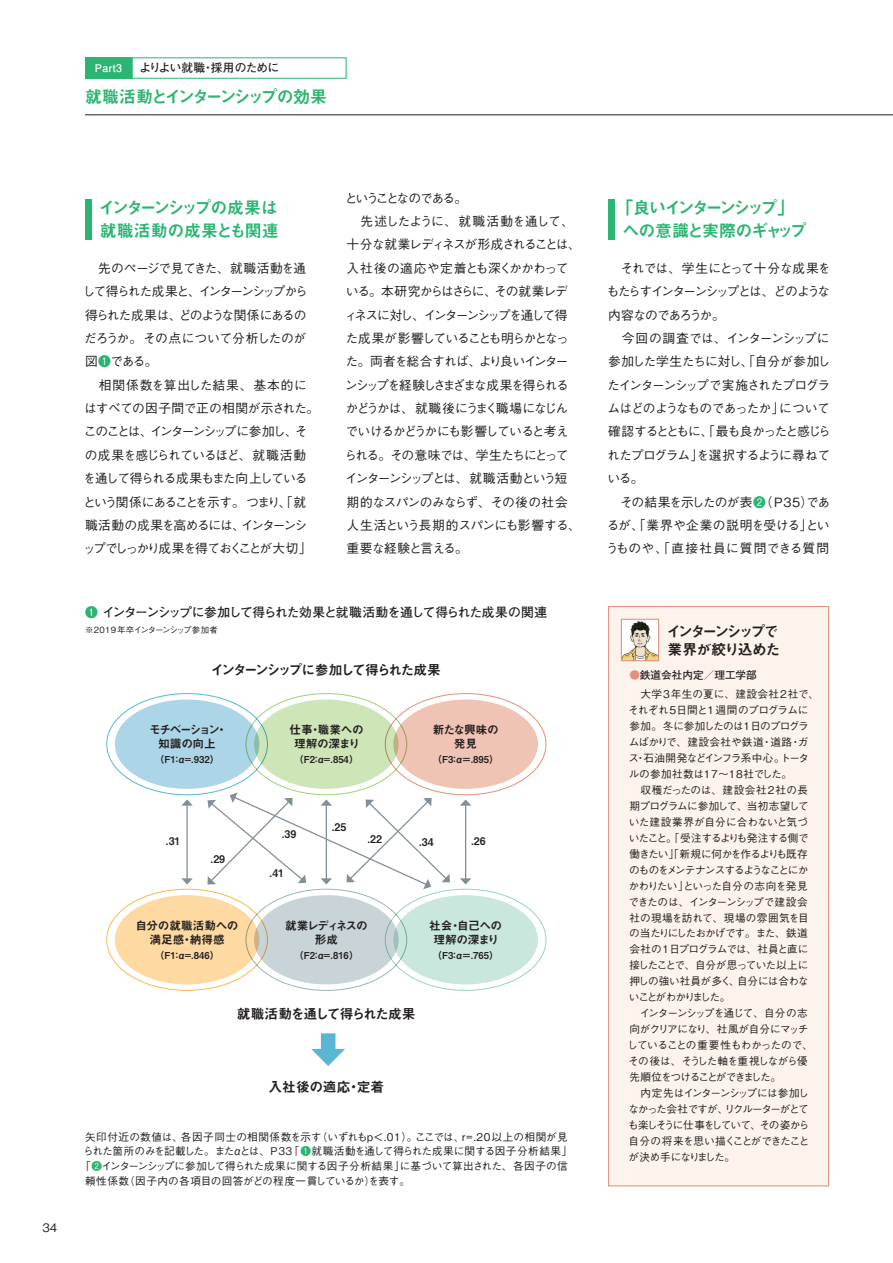
<style>
.page{position:relative;width:893px;height:1263px;background:#fff}
.page>*{position:absolute;margin:0;border:0;box-sizing:border-box;transform-origin:0 0}
.t1{font:16.95px/23.4px "Midashi Go Pro MB31";letter-spacing:-.14em;color:#2bb572}
.t2{font:16.95px/23.4px "Midashi Go Pro MB31";letter-spacing:-.05em;color:#2bb572}
.t3{font:16.95px "Midashi Go Pro MB31";letter-spacing:-.17em;color:#2bb572}
.t4{font:14.85px/18px "Midashi Go Pro MB31";letter-spacing:-.12em;color:#231f20}
.t5{font:13.8px "Midashi Go Pro MB31";letter-spacing:-.15em;color:#231f20}
.t6{font:13.8px "Midashi Go Pro MB31";letter-spacing:-.095em;color:#231f20}
.t7{font:13.8px "Midashi Go Pro MB31";color:#231f20}
.t8{font:500 12.75px/23.4px "Gothic BBB Pro";letter-spacing:-.08em;color:#231f20}
.t9{font:700 12.75px "Futo Go B101 Pro";letter-spacing:-.08em;color:#231f20}
.t10{font:11.7px/13.8px "Midashi Go Pro MB31";letter-spacing:-.03em;color:#231f20;text-align:center}
.t11{font:11.7px/13.8px "Midashi Go Pro MB31";color:#231f20;text-align:center}
.t12{font:11.7px/13.8px "Midashi Go Pro MB31";letter-spacing:-.105em;color:#231f20;text-align:center}
.t13{font:700 11.7px "Futo Go B101 Pro";letter-spacing:-.055em;color:#231f20}
.t14{font:11.7px/13.8px "Midashi Go Pro MB31";letter-spacing:-.13em;color:#231f20;text-align:center}
.t15{font:500 11.7px "Gothic BBB Pro";color:#231f20}
.t16{font:500 10.65px/15.9px "Gothic BBB Pro";letter-spacing:-.05em;color:#231f20}
.t17{font:500 10.65px "Gothic BBB Pro";letter-spacing:-.02em;color:#231f20}
.t18{font:500 10.65px "Gothic BBB Pro";letter-spacing:.02em;color:#231f20}
.t19{font:10.65px "Midashi Go Pro MB31";color:#231f20}
.t20{font:700 10.65px "Futo Go B101 Pro";color:#231f20}
.t21{font:700 10.65px "Futo Go B101 Pro";letter-spacing:.04em;color:#fff}
.t22{font:9.6px "Midashi Go Pro MB31";color:#231f20}
.t23{font:500 8.55px "Gothic BBB Pro";letter-spacing:-.015em;color:#231f20}
.s1{color:#2bb572}
.s2{color:#e09179}
</style>
<div class="page">
<hr style="left:85px;top:115px;width:808px;height:1px;background:#231f20">
<div style="left:608px;top:606px;width:221px;height:580px;background:#fdf3ed;border:1px solid #e09179"></div>
<div style="left:115px;top:699px;width:144px;height:90px;background:#acd5e8;border-radius:50%"></div>
<div style="left:115px;top:895px;width:144px;height:89px;background:#fed9a1;border-radius:50%"></div>
<div style="left:393px;top:699px;width:145px;height:90px;background:#efc4b4;border-radius:50%"></div>
<div style="left:393px;top:895px;width:145px;height:89px;background:#cae7dd;border-radius:50%"></div>
<div style="left:254px;top:699px;width:145px;height:90px;background:#cee5b8;border-radius:50%"></div>
<div style="left:254px;top:895px;width:145px;height:89px;background:#c9d4d9;border-radius:50%"></div>
<img style="left:623px;top:621px;width:34px;height:38px">
<div style="left:621px;top:619px;width:38px;height:42px;border:1px solid #e09179"></div>
<div style="left:85px;top:199px;width:6px;height:40px;background:#2bb572"></div>
<div style="left:608px;top:199px;width:6px;height:40px;background:#2bb572"></div>
<svg style="left:311px;top:1033px;width:34px;height:33px"></svg>
<div style="left:85px;top:57px;width:47px;height:22px;background:#2bb572"></div>
<div style="left:132px;top:57px;width:215px;height:22px;border:1px solid #2bb572"></div>
<hr style="left:186px;top:805px;width:2px;height:74px;background:#828f96">
<svg style="left:181px;top:799px;width:12px;height:7px"></svg>
<svg style="left:181px;top:878px;width:12px;height:6px"></svg>
<svg style="left:207px;top:792px;width:243px;height:97px"></svg>
<hr style="left:465px;top:805px;width:1px;height:74px;background:#828f96">
<svg style="left:460px;top:799px;width:11px;height:7px"></svg>
<svg style="left:460px;top:878px;width:11px;height:6px"></svg>
<p class="t21" style="left:95px;top:60px;width:29px">Part3</p>
<p class="t13" style="left:140px;top:59px;width:141px">よりよい就職・採用のために</p>
<h1 class="t3" style="left:85px;top:83px;width:244px">就職活動とインターンシップの効果</h1>
<p class="t15" style="left:43px;top:1218px;width:16px">34</p>
<p class="t8" style="left:344px;top:184px;width:238px">ということなのである。<br>　先述したように、就職活動を通して、十分な就業レディネスが形成されることは、入社後の適応や定着とも深くかかわっている。本研究からはさらに、その就業レディネスに対し、インターンシップを通して得た成果が影響していることも明らかとなった。両者を総合すれば、より良いインターンシップを経験しさまざまな成果を得られるかどうかは、就職後にうまく職場になじんでいけるかどうかにも影響していると考えられる。その意味では、学生たちにとってインターンシップとは、就職活動という短期的なスパンのみならず、その後の社会人生活という長期的スパンにも影響する、重要な経験と言える。</p>
<h1 class="t2" style="left:99px;top:194px;width:182px">インターンシップの成果は就職活動の成果とも関連</h1>
<h1 class="t1" style="left:622px;top:194px;width:186px;text-indent:-6px">「良いインターンシップ」への意識と実際のギャップ</h1>
<p class="t8" style="left:606px;top:255px;width:227px">　それでは、学生にとって十分な成果をもたらすインターンシップとは、どのような内容なのであろうか。<br>　今回の調査では、インターンシップに参加した学生たちに対し、「自分が参加したインターンシップで実施されたプログラムはどのようなものであったか」について確認するとともに、「最も良かったと感じられたプログラム」を選択するように尋ねている。<br>　その結果を示したのが表<span class="s1">❷</span>（ P35）であるが、「業界や企業の説明を受ける」というものや、「直接社員に質問できる質問</p>
<p class="t8" style="left:82px;top:255px;width:239px">　先のページで見てきた、就職活動を通<br>して得られた成果と、インターンシップから得られた成果は、どのような関係にあるのだろうか。その点について分析したのが図<span class="s1">❶</span>である。<br>　相関係数を算出した結果、基本的にはすべての因子間で正の相関が示された。このことは、インターンシップに参加し、その成果を感じられているほど、就職活動を通して得られる成果もまた向上しているという関係にあることを示す。つまり、「就職活動の成果を高めるには、インターンシップでしっかり成果を得ておくことが大切」</p>
<p class="t9" style="left:85px;top:602px;width:464px"><span class="s1">❶</span> インターンシップに参加して得られた効果と就職活動を通して得られた成果の関連</p>
<p class="t23" style="left:85px;top:622px;width:135px">※2019年卒インターンシップ参加者</p>
<p class="t5" style="left:210px;top:659px;width:232px">インターンシップに参加して得られた成果</p>
<p class="t12" style="left:149px;top:721px;width:80px">モチベーション・知識の向上</p>
<p class="t22" style="left:155px;top:752px;width:66px">（F1：α=.932）</p>
<p class="t10" style="left:289px;top:721px;width:76px">仕事・職業への理解の深まり</p>
<p class="t22" style="left:294px;top:752px;width:66px">（F2：α=.854）</p>
<p class="t10" style="left:433px;top:721px;width:68px">新たな興味の発見</p>
<p class="t22" style="left:432px;top:752px;width:68px">（F3：α＝.895）</p>
<p class="t19" style="left:332px;top:819px;width:16px">.25</p>
<p class="t19" style="left:282px;top:825px;width:16px">.39</p>
<p class="t19" style="left:367px;top:830px;width:16px">.22</p>
<p class="t19" style="left:166px;top:832px;width:16px">.31</p>
<p class="t19" style="left:471px;top:832px;width:16px">.26</p>
<p class="t19" style="left:211px;top:850px;width:16px">.29</p>
<p class="t19" style="left:419px;top:833px;width:16px">.34</p>
<p class="t11" style="left:135px;top:917px;width:105px">自分の就職活動への満足感・納得感</p>
<p class="t22" style="left:155px;top:947px;width:66px">（F1：α=.846）</p>
<p class="t19" style="left:270px;top:864px;width:16px">.41</p>
<p class="t14" style="left:285px;top:917px;width:84px">就業レディネスの形成</p>
<p class="t22" style="left:294px;top:947px;width:66px">（F2：α=.816）</p>
<p class="t10" style="left:429px;top:917px;width:75px">社会・自己への理解の深まり</p>
<p class="t22" style="left:432px;top:947px;width:68px">（F3：α＝.765）</p>
<p class="t6" style="left:237px;top:1003px;width:180px">就職活動を通して得られた成果</p>
<p class="t7" style="left:268px;top:1075px;width:117px">入社後の適応・定着</p>
<p class="t18" style="left:85px;top:1128px;width:484px">矢印付近の数値は、各因子同士の相関係数を示す（いずれもp＜.01）。ここでは、r=.20以上の相関が見</p>
<p class="t17" style="left:83px;top:1143px;width:491px">られた箇所のみを記載した。またαとは、P33「<span class="s1">❶</span>就職活動を通して得られた成果に関する因子分析結果」</p>
<p class="t17" style="left:80px;top:1158px;width:489px">「<span class="s1">❷</span>インターンシップに参加して得られた成果に関する因子分析結果」に基づいて算出された、各因子の信</p>
<p class="t18" style="left:85px;top:1172px;width:327px">頼性係数（因子内の各項目の回答がどの程度一貫しているか）を表す。</p>
<p class="t4" style="left:666px;top:620px;width:116px">インターンシップで業界が絞り込めた</p>
<p class="t20" style="left:629px;top:666px;width:129px"><span class="s2">●</span>鉄道会社内定／理工学部</p>
<p class="t16" style="left:627px;top:685px;width:193px">　大学3年生の夏に、建設会社2社で、それぞれ5日間と1週間のプログラムに参加。冬に参加したのは1日のプログラムばかりで、建設会社や鉄道・道路・ガス・石油開発などインフラ系中心。トータルの参加社数は17〜18社でした。<br>　収穫だったのは、建設会社2社の長期プログラムに参加して、当初志望していた建設業界が自分に合わないと気づいたこと。「受注するよりも発注する側で働きたい」「新規に何かを作るよりも既存<br>のものをメンテナンスするようなことにかかわりたい」といった自分の志向を発見できたのは、インターンシップで建設会社の現場を訪れて、現場の雰囲気を目の当たりにしたおかげです。また、鉄道会社の1日プログラムでは、社員と直に接したことで、自分が思っていた以上に押しの強い社員が多く、自分には合わないことがわかりました。<br>　インターンシップを通じて、自分の志<br>向がクリアになり、社風が自分にマッチしていることの重要性もわかったので、その後は、そうした軸を重視しながら優先順位をつけることができました。<br>　内定先はインターンシップには参加しなかった会社ですが、リクルーターがとても楽しそうに仕事をしていて、その姿から自分の将来を思い描くことができたことが決め手になりました。</p>
</div>
